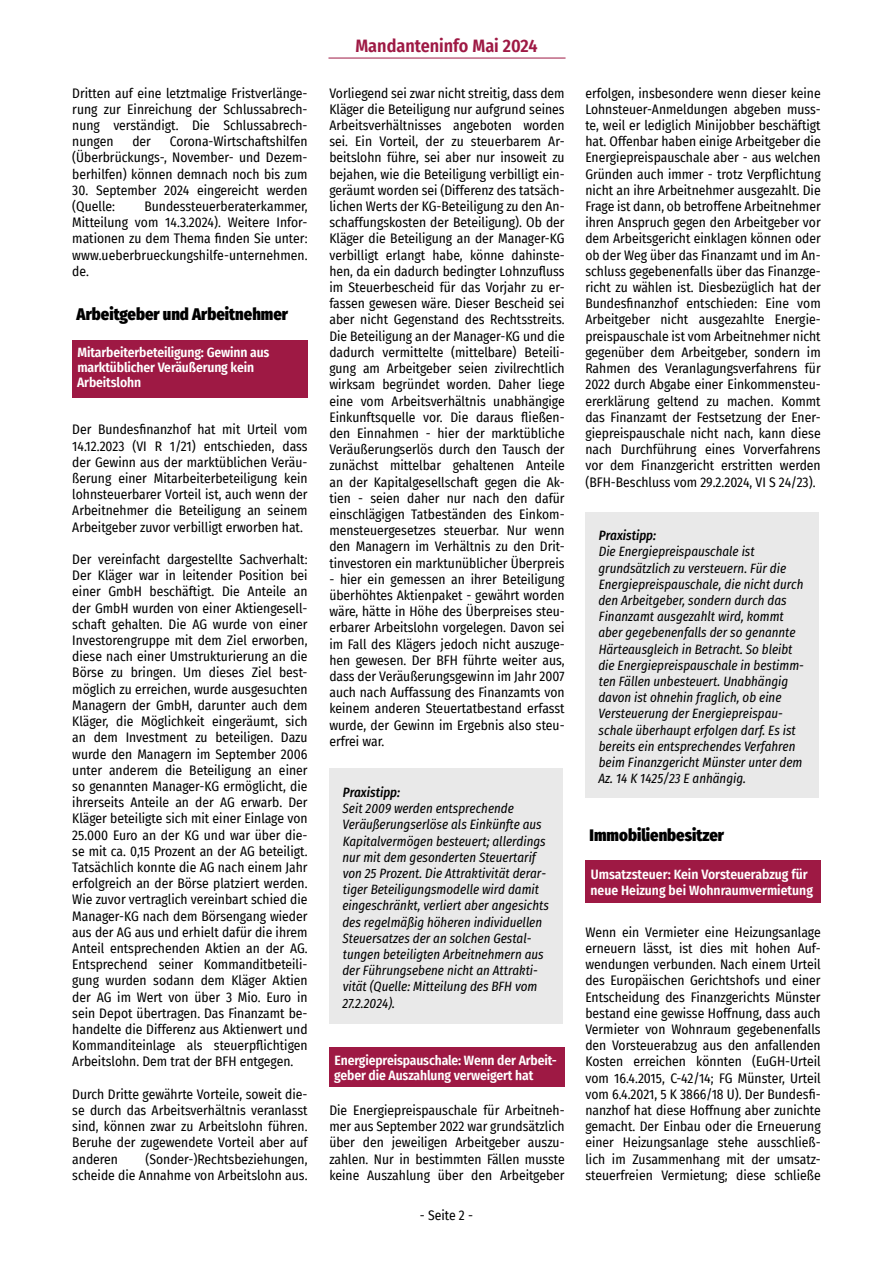
<style>
.page{position:relative;width:893px;height:1263px;background:#fff}
.page>*{position:absolute;margin:0;border:0;box-sizing:border-box;transform-origin:0 0}
.t1{font:600 18px "Fira Sans Condensed";color:#9e1944}
.t2{font:900 16.5px "Fira Sans Condensed";color:#000}
.t3{font:13.5px/16.2px "Fira Sans Condensed";color:#000;text-align:justify}
.t4{font:italic 13.5px/16.2px "Fira Sans Condensed";color:#000}
.t5{font:600 13.5px/15px "Fira Sans Condensed";letter-spacing:-.01em;color:#fff}
.t6{font:italic 500 13.5px "Fira Sans Condensed";color:#000}
</style>
<div class="page">
<hr style="left:328px;top:58px;width:238px;height:1px;background:#9e1944">
<div style="left:72px;top:340px;width:236px;height:57px;background:#9e1944"></div>
<div style="left:329px;top:769px;width:234px;height:255px;background:#e9e9e9"></div>
<div style="left:329px;top:1048px;width:236px;height:39px;background:#9e1944"></div>
<div style="left:585px;top:512px;width:234px;height:286px;background:#e9e9e9"></div>
<div style="left:585px;top:861px;width:236px;height:42px;background:#9e1944"></div>
<p class="t3" style="left:72px;top:84px;width:237px">Dritten auf eine letztmalige Fristverlänge&shy;rung zur Einreichung der Schlussabrech&shy;nung verständigt. Die Schlussabrech&shy;nungen</p>
<p class="t3" style="left:72px;top:133px;width:237px;text-indent:97px">Corona-Wirtschaftshilfen (Überbrückungs-, November- und Dezem&shy;berhilfen) können demnach noch bis zum</p>
<p class="t3" style="left:72px;top:182px;width:237px">30. September 2024 eingereicht werden (Quelle:</p>
<p class="t3" style="left:132px;top:133px;width:20px">der</p>
<p class="t3" style="left:72px;top:198px;width:237px;text-indent:72px">Bundessteuerberaterkammer, Mitteilung vom 14.3.2024). Weitere Infor&shy;mationen zu dem Thema finden Sie unter: www.ueberbrueckungshilfe-unternehmen. de.</p>
<p class="t2" style="left:77px;top:300px;width:213px">Arbeitgeber und Arbeitnehmer</p>
<p class="t5" style="left:77px;top:344px;width:194px">Mitarbeiterbeteiligung: Gewinn aus marktüblicher Veräußerung kein<br>Arbeitslohn</p>
<p class="t3" style="left:72px;top:421px;width:237px">Der Bundesfinanzhof hat mit Urteil vom 14.12.2023 (VI R 1/21) entschieden, dass der Gewinn aus der marktüblichen Veräu&shy;ßerung einer Mitarbeiterbeteiligung kein lohnsteuerbarer Vorteil ist, auch wenn der Arbeitnehmer die Beteiligung an seinem Arbeitgeber zuvor verbilligt erworben hat.</p>
<p class="t3" style="left:72px;top:551px;width:237px">Der vereinfacht dargestellte Sachverhalt:<br>Der Kläger war in leitender Position bei einer GmbH beschäftigt. Die Anteile an der GmbH wurden von einer Aktiengesell&shy;schaft gehalten. Die AG wurde von einer Investorengruppe mit dem Ziel erworben, diese nach einer Umstrukturierung an die Börse zu bringen. Um dieses Ziel best&shy;möglich zu erreichen, wurde ausgesuchten Managern der GmbH, darunter auch dem Kläger, die Möglichkeit eingeräumt, sich an dem Investment zu beteiligen. Dazu wurde den Managern im September 2006 unter anderem die Beteiligung an einer so genannten Manager-KG ermöglicht, die ihrerseits Anteile an der AG erwarb. Der Kläger beteiligte sich mit einer Einlage von 25.000 Euro an der KG und war über die&shy;se mit ca. 0,15 Prozent an der AG beteiligt.<br>Tatsächlich konnte die AG nach einem Jahr erfolgreich an der Börse platziert werden.<br>Wie zuvor vertraglich vereinbart schied die Manager-KG nach dem Börsengang wieder aus der AG aus und erhielt dafür die ihrem Anteil entsprechenden Aktien an der AG.<br>Entsprechend seiner Kommanditbeteili&shy;gung wurden sodann dem Kläger Aktien der AG im Wert von über 3 Mio. Euro in sein Depot übertragen. Das Finanzamt be&shy;handelte die Differenz aus Aktienwert und Kommanditeinlage als steuerpflichtigen Arbeitslohn. Dem trat der BFH entgegen.</p>
<p class="t3" style="left:72px;top:1085px;width:237px">Durch Dritte gewährte Vorteile, soweit die&shy;se durch das Arbeitsverhältnis veranlasst sind, können zwar zu Arbeitslohn führen.<br>Beruhe der zugewendete Vorteil aber auf anderen</p>
<p class="t3" style="left:72px;top:1150px;width:237px;text-align:right">(Sonder-)Rechtsbeziehungen,<br>scheide die Annahme von Arbeitslohn aus.</p>
<h1 class="t1" style="left:355px;top:31px;width:184px">Mandanteninfo Mai 2024</h1>
<p class="t3" style="left:329px;top:84px;width:237px">Vorliegend sei zwar nicht streitig, dass dem Kläger die Beteiligung nur aufgrund seines Arbeitsverhältnisses angeboten worden sei. Ein Vorteil, der zu steuerbarem Ar&shy;beitslohn führe, sei aber nur insoweit zu bejahen, wie die Beteiligung verbilligt ein&shy;geräumt worden sei (Differenz des tatsäch&shy;lichen Werts der KG-Beteiligung zu den An&shy;schaffungskosten der Beteiligung). Ob der Kläger die Beteiligung an der Manager-KG verbilligt erlangt habe, könne dahinste&shy;hen, da ein dadurch bedingter Lohnzufluss im Steuerbescheid für das Vorjahr zu er&shy;fassen gewesen wäre. Dieser Bescheid sei aber nicht Gegenstand des Rechtsstreits.<br>Die Beteiligung an der Manager-KG und die dadurch vermittelte (mittelbare) Beteili&shy;gung am Arbeitgeber seien zivilrechtlich wirksam begründet worden. Daher liege eine vom Arbeitsverhältnis unabhängige Einkunftsquelle vor. Die daraus fließen&shy;den Einnahmen - hier der marktübliche Veräußerungserlös durch den Tausch der zunächst mittelbar gehaltenen Anteile an der Kapitalgesellschaft gegen die Ak&shy;tien - seien daher nur nach den dafür einschlägigen Tatbeständen des Einkom&shy;mensteuergesetzes steuerbar. Nur wenn den Managern im Verhältnis zu den Drit&shy;tinvestoren ein marktunüblicher Überpreis</p>
<p class="t3" style="left:329px;top:570px;width:237px">- hier ein gemessen an ihrer Beteiligung überhöhtes Aktienpaket - gewährt worden wäre, hätte in Höhe des Überpreises steu&shy;erbarer Arbeitslohn vorgelegen. Davon sei im Fall des Klägers jedoch nicht auszuge&shy;hen gewesen. Der BFH führte weiter aus, dass der Veräußerungsgewinn im Jahr 2007 auch nach Auffassung des Finanzamts von keinem anderen Steuertatbestand erfasst wurde, der Gewinn im Ergebnis also steu&shy;erfrei war.</p>
<p class="t6" style="left:343px;top:783px;width:59px">Praxistipp:</p>
<p class="t4" style="left:342px;top:800px;width:208px">Seit 2009 werden entsprechende Veräußerungserlöse als Einkünfte aus Kapitalvermögen besteuert; allerdings nur mit dem gesonderten Steuertarif von 25 Prozent. Die Attraktivität derar&shy;tiger Beteiligungsmodelle wird damit eingeschränkt, verliert aber angesichts des regelmäßig höheren individuellen Steuersatzes der an solchen Gestal&shy;tungen beteiligten Arbeitnehmern aus der Führungsebene nicht an Attrakti&shy;vität (Quelle: Mitteilung des BFH vom 27.2.2024).</p>
<p class="t5" style="left:334px;top:1052px;width:224px">Energiepreispauschale: Wenn der Arbeit&shy;geber die Auszahlung verweigert hat</p>
<p class="t3" style="left:329px;top:1102px;width:237px">Die Energiepreispauschale für Arbeitneh&shy;mer aus September 2022 war grundsätzlich über den jeweiligen Arbeitgeber auszu&shy;zahlen. Nur in bestimmten Fällen musste keine Auszahlung über den Arbeitgeber</p>
<p class="t3" style="left:420px;top:1207px;width:55px">- Seite 2 -</p>
<p class="t3" style="left:585px;top:84px;width:237px">erfolgen, insbesondere wenn dieser keine Lohnsteuer-Anmeldungen abgeben muss&shy;te, weil er lediglich Minijobber beschäftigt hat. Offenbar haben einige Arbeitgeber die Energiepreispauschale aber - aus welchen Gründen auch immer - trotz Verpflichtung nicht an ihre Arbeitnehmer ausgezahlt. Die Frage ist dann, ob betroffene Arbeitnehmer ihren Anspruch gegen den Arbeitgeber vor dem Arbeitsgericht einklagen können oder ob der Weg über das Finanzamt und im An&shy;schluss gegebenenfalls über das Finanzge&shy;richt zu wählen ist. Diesbezüglich hat der Bundesfinanzhof entschieden: Eine vom Arbeitgeber nicht ausgezahlte Energie&shy;preispauschale ist vom Arbeitnehmer nicht gegenüber dem Arbeitgeber, sondern im Rahmen des Veranlagungsverfahrens für 2022 durch Abgabe einer Einkommensteu&shy;ererklärung geltend zu machen. Kommt das Finanzamt der Festsetzung der Ener&shy;giepreispauschale nicht nach, kann diese nach Durchführung eines Vorverfahrens vor dem Finanzgericht erstritten werden (BFH-Beschluss vom 29.2.2024, VI S 24/23).</p>
<p class="t6" style="left:599px;top:526px;width:59px">Praxistipp:</p>
<p class="t4" style="left:598px;top:543px;width:207px">Die Energiepreispauschale ist grundsätzlich zu versteuern. Für die Energiepreispauschale, die nicht durch den Arbeitgeber, sondern durch das Finanzamt ausgezahlt wird, kommt aber gegebenenfalls der so genannte Härteausgleich in Betracht. So bleibt die Energiepreispauschale in bestimm&shy;ten Fällen unbesteuert. Unabhängig davon ist ohnehin fraglich, ob eine Versteuerung der Energiepreispau&shy;schale überhaupt erfolgen darf. Es ist bereits ein entsprechendes Verfahren beim Finanzgericht Münster unter dem Az. 14 K 1425/23 E anhängig.</p>
<p class="t2" style="left:590px;top:821px;width:136px">Immobilienbesitzer</p>
<p class="t5" style="left:590px;top:866px;width:224px;line-height:16.2px">Umsatzsteuer: Kein Vorsteuerabzug für neue Heizung bei Wohnraumvermietung</p>
<p class="t3" style="left:585px;top:923px;width:237px">Wenn ein Vermieter eine Heizungsanlage erneuern lässt, ist dies mit hohen Auf&shy;wendungen verbunden. Nach einem Urteil des Europäischen Gerichtshofs und einer Entscheidung des Finanzgerichts Münster bestand eine gewisse Hoffnung, dass auch Vermieter von Wohnraum gegebenenfalls den Vorsteuerabzug aus den anfallenden Kosten erreichen könnten (EuGH-Urteil vom 16.4.2015, C-42/14; FG Münster, Urteil vom 6.4.2021, 5 K 3866/18 U). Der Bundesfi&shy;nanzhof hat diese Hoffnung aber zunichte gemacht. Der Einbau oder die Erneuerung einer Heizungsanlage stehe ausschließ&shy;lich im Zusammenhang mit der umsatz&shy;steuerfreien Vermietung; diese schließe</p>
</div>
